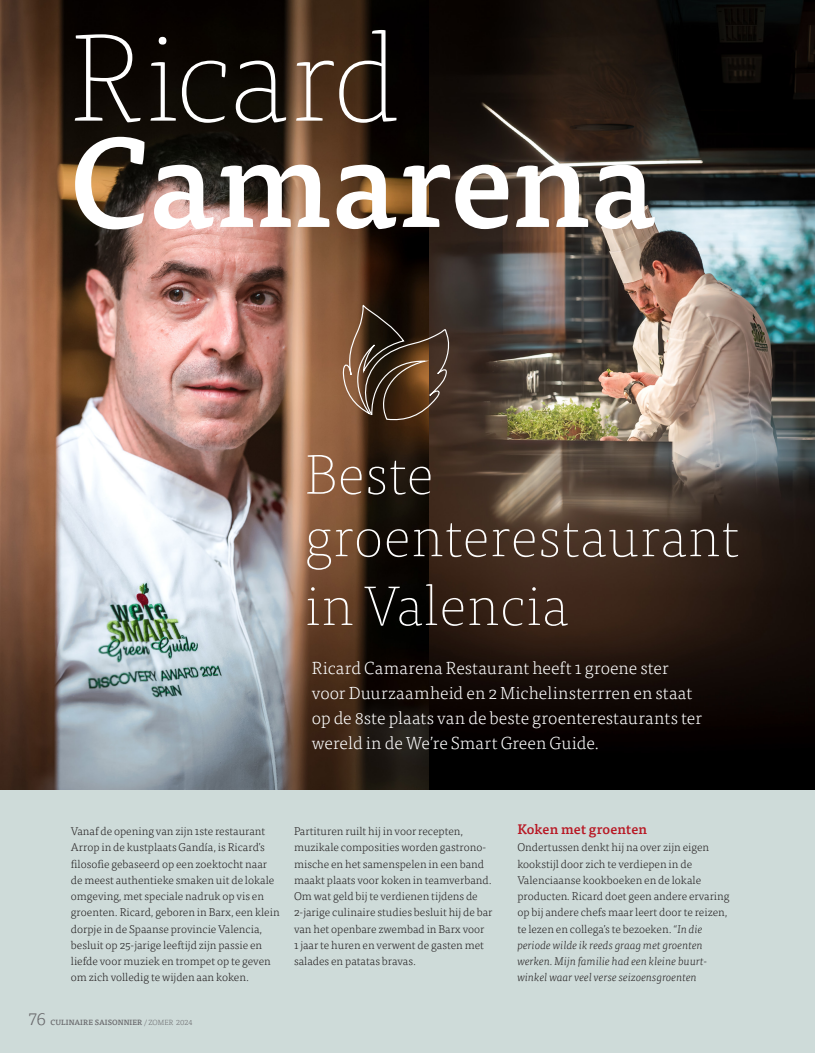
<style>
.page{position:relative;width:815px;height:1053px;background:#fff}
.page>*{position:absolute;margin:0;border:0;box-sizing:border-box;transform-origin:0 0}
.t1{font:500 125px "Tisa Pro";color:#fff}
.t2{font:100 125px "Tisa Pro";letter-spacing:-.015em;color:#fff}
.t3{font:100 56.25px/62.5px "Tisa Pro";letter-spacing:.01em;color:#fff}
.t4{font:300 17.5px/25px "Tisa Pro";letter-spacing:.005em;color:#fff}
.t5{font:300 17.5px "Tisa Pro";color:#69696c}
.t6{font:500 13.75px "Tisa Pro";letter-spacing:.01em;color:#b81824}
.t7{font:300 11.25px/16.2px "Tisa Pro";color:#231f20}
.t8{font:500 7.5px "Tisa Pro";letter-spacing:.01em;color:#69696c}
.s1{font-style:italic}
.s2{font-weight:300}
</style>
<div class="page">
<div style="left:0;top:0;width:815px;height:1052px;background:#cedbd9"></div>
<img style="left:428px;top:0;width:387px;height:789px">
<img style="left:0;top:0;width:428px;height:789px">
<svg style="left:342px;top:302px;width:111px;height:119px;background:#543d2a"></svg>
<h1 class="t2" style="left:69px;top:-5px;width:333px">Ricard</h1>
<h1 class="t1" style="left:69px;top:86px;width:589px">Camarena</h1>
<h2 class="t3" style="left:305px;top:441px;width:436px">Beste groenterestaurant</h2>
<h2 class="t3" style="left:305px;top:572px;width:265px">in Valencia</h2>
<h3 class="t4" style="left:312px;top:654px;width:392px">Ricard Camarena Restaurant heeft 1 groene ster voor Duurzaamheid en 2 Michelinsterrren en staat op de 8ste plaats van de beste groenterestaurants ter wereld in de We’re Smart Green Guide.</h3>
<p class="t7" style="left:71px;top:822px;width:210px">Vanaf de opening van zijn 1ste restaurant Arrop in de kustplaats Gandía, is Ricard’s filosofie gebaseerd op een zoektocht naar de meest authentieke smaken uit de lokale omgeving, met speciale nadruk op vis en groenten. Ricard, geboren in Barx, een klein dorpje in de Spaanse provincie Valencia, besluit op 25-jarige leeftijd zijn passie en liefde voor muziek en trompet op te geven om zich volledig te wijden aan koken.</p>
<p class="t7" style="left:294px;top:822px;width:200px">Partituren ruilt hij in voor recepten, muzikale composities worden gastrono&shy;mische en het samenspelen in een band maakt plaats voor koken in teamverband.<br>Om wat geld bij te verdienen tijdens de 2-jarige culinaire studies besluit hij de bar van het openbare zwembad in Barx voor<br>1 jaar te huren en verwent de gasten met salades en patatas bravas.</p>
<p class="t6" style="left:517px;top:818px;width:131px">Koken met groenten</p>
<p class="t7" style="left:517px;top:838px;width:214px">Ondertussen denkt hij na over zijn eigen kookstijl door zich te verdiepen in de Valenciaanse kookboeken en de lokale producten<span class="s1">.</span> Ricard doet geen andere ervaring op bij andere chefs maar leert door te reizen, te lezen en collega’s te bezoeken. <span class="s1">“In die periode wilde ik reeds graag met groenten werken. Mijn familie had een kleine buurt&shy;winkel waar veel verse seizoensgroenten</span></p>
<h3 class="t5" style="left:28px;top:1006px;width:19px">76</h3>
<p class="t8" style="left:50px;top:1015px;width:144px">CULINAIRE SAISONNIER <span class="s2">/ ZOMER 2024</span></p>
</div>
